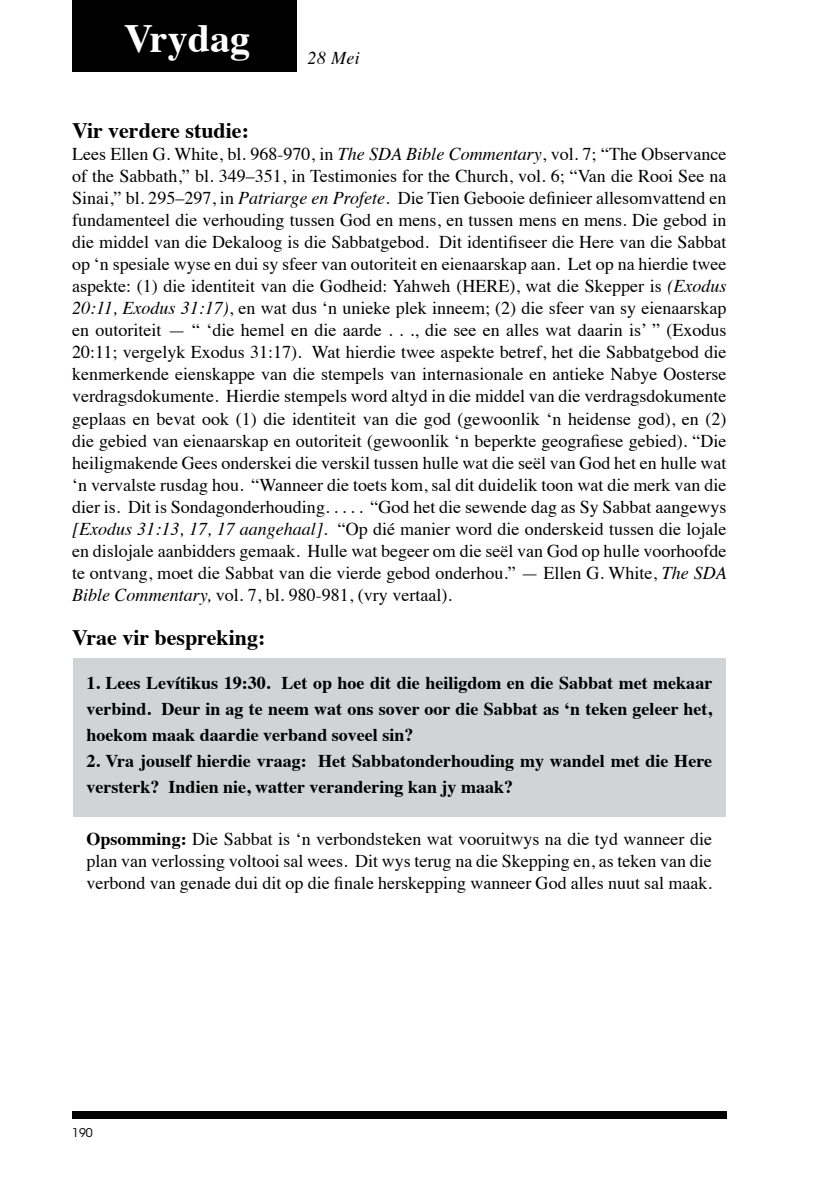
<style>
.page{position:relative;width:840px;height:1191px;background:#fff}
.page>*{position:absolute;margin:0;border:0;box-sizing:border-box;transform-origin:0 0}
.t1{font:700 40px "Times";color:#fff}
.t2{font:700 22px "Times";color:#000}
.t3{font:18px/22px "Times";color:#000;text-align:justify}
.t4{font:700 18px/26px "Times";color:#000;text-align:justify}
.t5{font:italic 18px "Times";color:#000}
.t6{font:12px "ITC Avant Garde Std";color:#000}
.s1{font-style:italic}
.s2{font-weight:700}
</style>
<div class="page">
<div style="left:72px;top:1111px;width:654px;height:8px;background:#000"></div>
<div style="left:72px;top:0;width:225px;height:71px;background:#000"></div>
<div style="left:73px;top:659px;width:652px;height:158px;background:#d1d3d4"></div>
<h1 class="t1" style="left:124px;top:0;width:127px">Vrydag</h1>
<p class="t5" style="left:307px;top:42px;width:54px">28 Mei</p>
<p class="t2" style="left:72px;top:110px;width:178px">Vir verdere studie:</p>
<p class="t3" style="left:72px;top:142px;width:655px">Lees Ellen G. White, bl. 968-970, in <span class="s1">The SDA Bible Commentary</span>, vol. 7; “The Observance of the Sabbath,” bl. 349–351, in Testimonies for the Church, vol. 6; “Van die Rooi See na Sinai,” bl. 295–297, in <span class="s1">Patriarge en Profete</span>. Die Tien Gebooie definieer allesomvattend en fundamenteel die verhouding tussen God en mens, en tussen mens en mens. Die gebod in die middel van die Dekaloog is die Sabbatgebod. Dit identifiseer die Here van die Sabbat op ‘n spesiale wyse en dui sy sfeer van outoriteit en eienaarskap aan. Let op na hierdie twee aspekte: (1) die identiteit van die Godheid: Yahweh (HERE), wat die Skepper is <span class="s1">(Exodus 20:11, Exodus 31:17)</span>, en wat dus ‘n unieke plek inneem; (2) die sfeer van sy eienaarskap en outoriteit — “ ‘die hemel en die aarde . . ., die see en alles wat daarin is’ ” (Exodus 20:11; vergelyk Exodus 31:17). Wat hierdie twee aspekte betref, het die Sabbatgebod die kenmerkende eienskappe van die stempels van internasionale en antieke Nabye Oosterse verdragsdokumente. Hierdie stempels word altyd in die middel van die verdragsdokumente geplaas en bevat ook (1) die identiteit van die god (gewoonlik ‘n heidense god), en (2) die gebied van eienaarskap en outoriteit (gewoonlik ‘n beperkte geografiese gebied). “Die heiligmakende Gees onderskei die verskil tussen hulle wat die seël van God het en hulle wat ‘n vervalste rusdag hou. “Wanneer die toets kom, sal dit duidelik toon wat die merk van die dier is. Dit is Sondagonderhouding. . . . . “God het die sewende dag as Sy Sabbat aangewys <span class="s1">[Exodus 31:13, 17, 17 aangehaal].</span> “Op dié manier word die onderskeid tussen die lojale en dislojale aanbidders gemaak. Hulle wat begeer om die seël van God op hulle voorhoofde te ontvang, moet die Sabbat van die vierde gebod onderhou.” — Ellen G. White, <span class="s1">The SDA Bible Commentary,</span> vol. 7, bl. 980-981, (vry vertaal).</p>
<p class="t2" style="left:72px;top:616px;width:195px">Vrae vir bespreking:</p>
<p class="t4" style="left:86px;top:668px;width:627px">1. Lees Levítikus 19:30. Let op hoe dit die heiligdom en die Sabbat met mekaar verbind. Deur in ag te neem wat ons sover oor die Sabbat as ‘n teken geleer het, hoekom maak daardie verband soveel sin?</p>
<p class="t4" style="left:86px;top:745px;width:626px">2. Vra jouself hierdie vraag: Het Sabbatonderhouding my wandel met die Here versterk? Indien nie, watter verandering kan jy maak?</p>
<p class="t3" style="left:86px;top:826px;width:626px"><span class="s2">Opsomming:</span> Die Sabbat is ‘n verbondsteken wat vooruitwys na die tyd wanneer die plan van verlossing voltooi sal wees. Dit wys terug na die Skepping en, as teken van die verbond van genade dui dit op die finale herskepping wanneer God alles nuut sal maak.</p>
<p class="t6" style="left:72px;top:1125px;width:22px">190</p>
</div>
